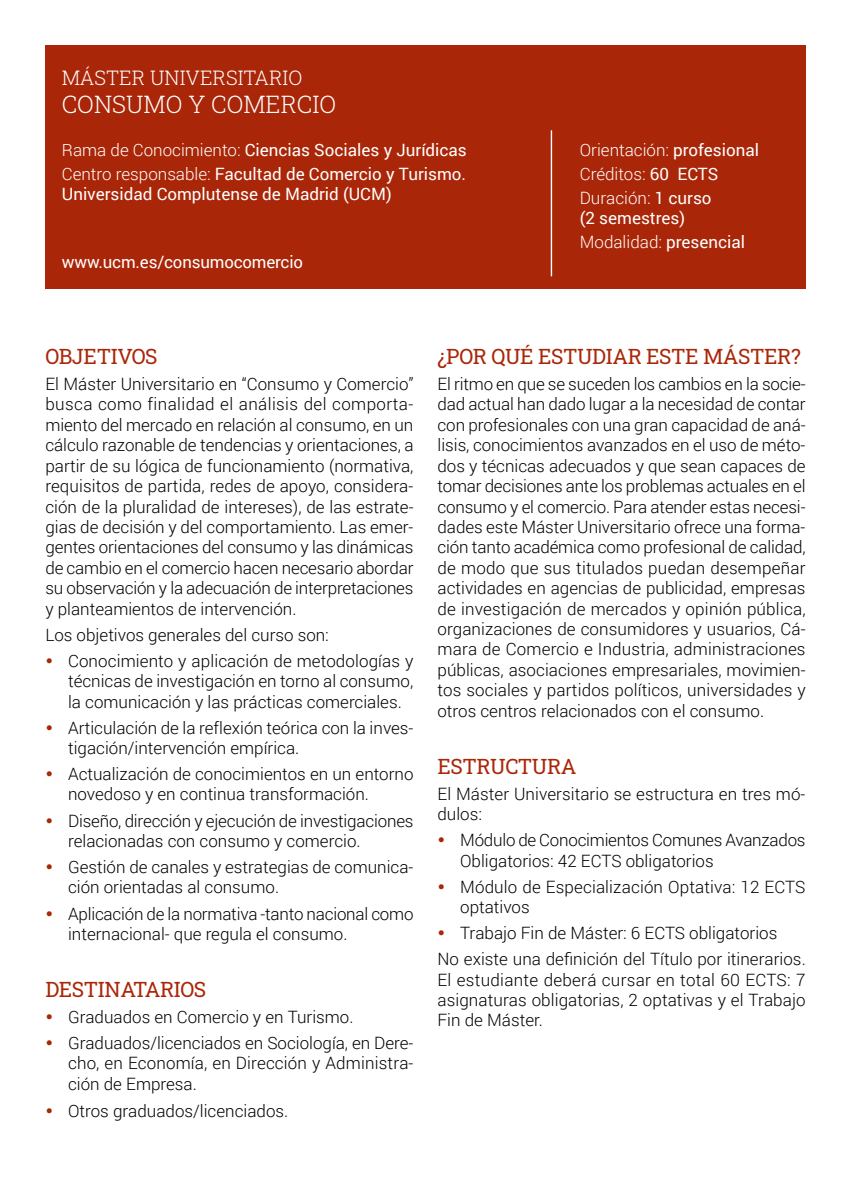
<style>
.page{position:relative;width:851px;height:1191px;background:#fff}
.page>*{position:absolute;margin:0;border:0;box-sizing:border-box;transform-origin:0 0}
.t1{font:300 24px "Roboto Slab";color:#fff}
.t2{font:21px "Roboto Slab";letter-spacing:-.02em;color:#aa2608}
.t3{font:300 20px "Roboto Slab";color:#fff}
.t4{font:300 17px/20.4px "Roboto";color:#000}
.t5{font:17px/24px "Roboto";color:#fff}
.t6{font:300 17px/24px "Roboto";color:#fff}
.s1{font-weight:300}
.s2{font-weight:400}
</style>
<div class="page">
<div style="left:45px;top:45px;width:760px;height:244px;background:#aa2608"></div>
<hr style="left:550px;top:130px;width:2px;height:146px;background:#fff">
<p class="t3" style="left:62px;top:64px;width:242px">MÁSTER UNIVERSITARIO</p>
<h1 class="t1" style="left:62px;top:88px;width:276px">CONSUMO Y COMERCIO</h1>
<p class="t5" style="left:62px;top:137px;width:406px"><span class="s1">Rama de Conocimiento:</span> Ciencias Sociales y Jurídicas<br><span class="s1">Centro responsable:</span> Facultad de Comercio y Turismo.</p>
<p class="t5" style="left:62px;top:181px;width:331px">Universidad Complutense de Madrid (UCM)</p>
<p class="t5" style="left:62px;top:250px;width:243px">www.ucm.es/consumocomercio</p>
<p class="t6" style="left:579px;top:138px;width:181px">Orientación: <span class="s2">profesional<br></span>Créditos: <span class="s2">60 ECTS<br></span>Duración: <span class="s2">1 curso</span></p>
<p class="t5" style="left:579px;top:205px;width:167px">(2 semestres)<br><span class="s1">Modalidad:</span> presencial</p>
<p class="t2" style="left:45px;top:342px;width:114px">OBJETIVOS</p>
<p class="t4" style="left:45px;top:373px;width:369px;text-align:justify">El Máster Universitario en “Consumo y Comercio” busca como finalidad el análisis del comporta&shy;miento del mercado en relación al consumo, en un cálculo razonable de tendencias y orientaciones, a partir de su lógica de funcionamiento (normativa, requisitos de partida, redes de apoyo, considera&shy;ción de la pluralidad de intereses), de las estrate&shy;gias de decisión y del comportamiento. Las emer&shy;gentes orientaciones del consumo y las dinámicas de cambio en el comercio hacen necesario abordar su observación y la adecuación de interpretaciones y planteamientos de intervención.</p>
<p class="t4" style="left:68px;top:621px;width:347px;line-height:26px;text-indent:-23px">Los objetivos generales del curso son:<br>Conocimiento y aplicación de metodologías y</p>
<p class="t4" style="left:68px;top:670px;width:347px">técnicas de investigación en torno al consumo, la comunicación y las prácticas comerciales.</p>
<p class="t4" style="left:68px;top:717px;width:347px">Articulación de la reflexión teórica con la inves&shy;tigación/intervención empírica.</p>
<p class="t4" style="left:68px;top:763px;width:347px">Actualización de conocimientos en un entorno novedoso y en continua transformación.</p>
<p class="t4" style="left:68px;top:809px;width:347px">Diseño, dirección y ejecución de investigaciones relacionadas con consumo y comercio.</p>
<p class="t4" style="left:68px;top:856px;width:347px">Gestión de canales y estrategias de comunica&shy;ción orientadas al consumo.</p>
<p class="t4" style="left:68px;top:902px;width:347px">Aplicación de la normativa -tanto nacional como internacional- que regula el consumo.</p>
<p class="t2" style="left:45px;top:975px;width:162px">DESTINATARIOS</p>
<p class="t4" style="left:68px;top:1003px;width:347px;line-height:26px">Graduados en Comercio y en Turismo.<br>Graduados/licenciados en Sociología, en Dere-</p>
<p class="t4" style="left:68px;top:1052px;width:347px">cho, en Economía, en Dirección y Administra&shy;ción de Empresa.</p>
<p class="t4" style="left:68px;top:1099px;width:221px">Otros graduados/licenciados.</p>
<p class="t2" style="left:437px;top:342px;width:365px">¿POR QUÉ ESTUDIAR ESTE MÁSTER?</p>
<p class="t4" style="left:437px;top:373px;width:369px;text-align:justify">El ritmo en que se suceden los cambios en la socie&shy;dad actual han dado lugar a la necesidad de contar con profesionales con una gran capacidad de aná&shy;lisis, conocimientos avanzados en el uso de méto&shy;dos y técnicas adecuados y que sean capaces de tomar decisiones ante los problemas actuales en el consumo y el comercio. Para atender estas necesi&shy;dades este Máster Universitario ofrece una forma&shy;ción tanto académica como profesional de calidad, de modo que sus titulados puedan desempeñar actividades en agencias de publicidad, empresas de investigación de mercados y opinión pública, organizaciones de consumidores y usuarios, Cá&shy;mara de Comercio e Industria, administraciones públicas, asociaciones empresariales, movimien&shy;tos sociales y partidos políticos, universidades y otros centros relacionados con el consumo.</p>
<p class="t2" style="left:437px;top:751px;width:141px">ESTRUCTURA</p>
<p class="t4" style="left:437px;top:783px;width:369px">El Máster Universitario se estructura en tres mó&shy;dulos:</p>
<p class="t4" style="left:460px;top:829px;width:347px">Módulo de Conocimientos Comunes Avanzados<br>Obligatorios: 42 ECTS obligatorios</p>
<p class="t4" style="left:460px;top:875px;width:347px">Módulo de Especialización Optativa: 12 ECTS optativos</p>
<p class="t4" style="left:437px;top:919px;width:369px;line-height:26px;text-align:center">Trabajo Fin de Máster: 6 ECTS obligatorios<br>No existe una definición del Título por itinerarios.</p>
<p class="t4" style="left:437px;top:968px;width:369px;text-align:justify">El estudiante deberá cursar en total 60 ECTS: 7 asignaturas obligatorias, 2 optativas y el Trabajo Fin de Máster.</p>
</div>
